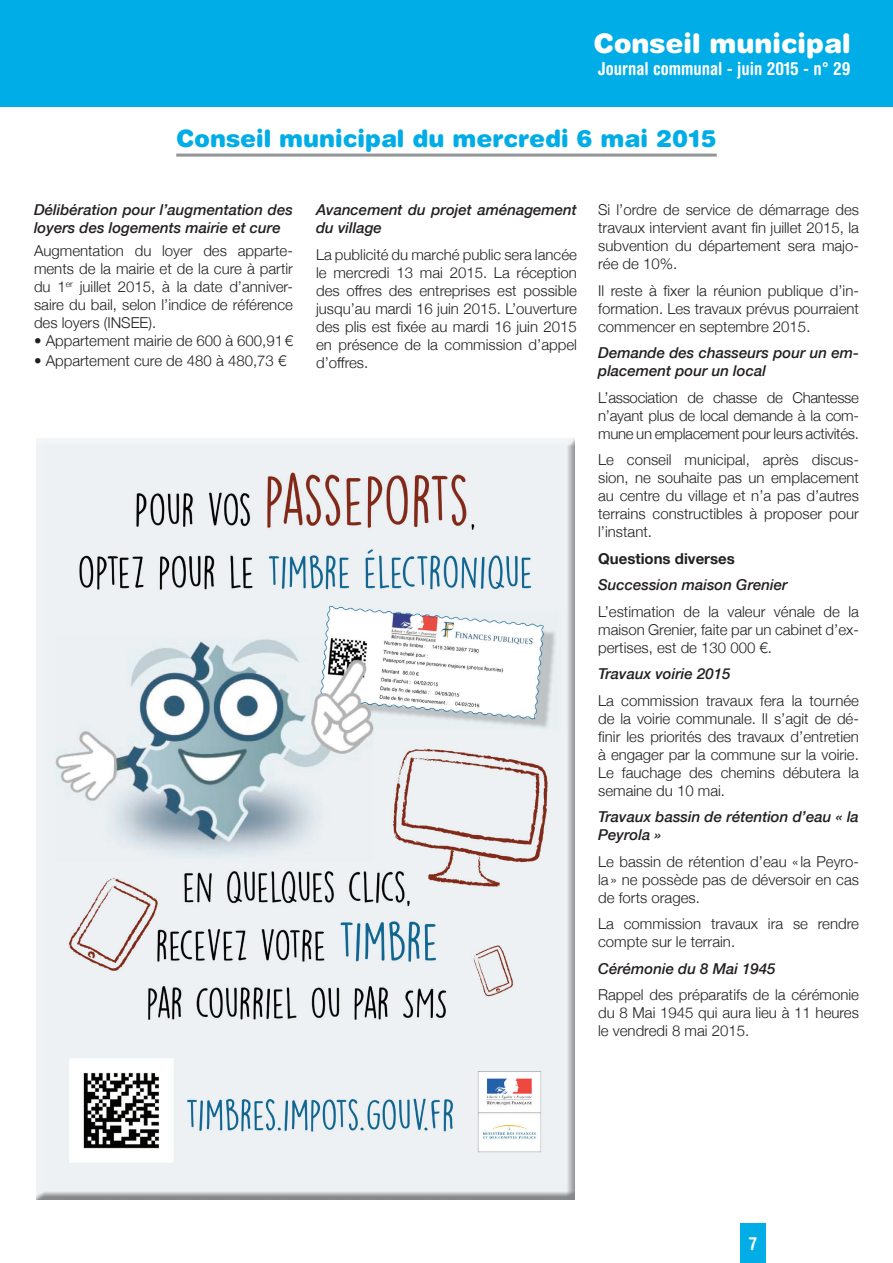
<style>
.page{position:relative;width:893px;height:1263px;background:#fff}
.page>*{position:absolute;margin:0;border:0;box-sizing:border-box;transform-origin:0 0}
.t1{font:900 27px "Helvetica Rounded";color:#fff}
.t2{font:900 24px "Helvetica Rounded";color:#00ade6}
.t3{font:700 condensed 18px "Helvetica Rounded";color:#fff}
.t4{font:300 15px/18px "Helvetica Neue";color:#231f20;text-align:justify}
.t5{font:italic 500 15px/18px "Helvetica Neue";color:#231f20}
.t6{font:700 15px "Helvetica Neue";color:#231f20}
</style>
<div class="page">
<div style="left:740px;top:1224px;width:25px;height:39px;background:#00ade6"></div>
<div style="left:0;top:0;width:893px;height:106px;background:#00ade6"></div>
<div style="left:33px;top:437px;width:546px;height:763px;background:#231f20;opacity:.5"></div>
<hr style="left:176px;top:154px;width:541px;height:3px;background:#939598">
<h1 class="t1" style="left:594px;top:26px;width:258px">Conseil municipal</h1>
<p class="t3" style="left:598px;top:58px;width:254px">Journal communal - juin 2015 - n° 29</p>
<h2 class="t2" style="left:176px;top:123px;width:542px">Conseil municipal du mercredi 6 mai 2015</h2>
<p class="t5" style="left:34px;top:200px;width:260px">Délibération pour l’augmentation des loyers des logements mairie et cure</p>
<p class="t4" style="left:34px;top:240px;width:260px">Augmentation du loyer des apparte&shy;ments de la mairie et de la cure à partir du 1<sup>er</sup> juillet 2015, à la date d’anniver&shy;saire du bail, selon l’indice de référence des loyers (INSEE).</p>
<p class="t4" style="left:34px;top:330px;width:261px">• Appartement mairie de 600 à 600,91€</p>
<p class="t4" style="left:34px;top:350px;width:254px">• Appartement cure de 480 à 480,73 €</p>
<p class="t5" style="left:316px;top:200px;width:262px">Avancement du projet aménagement du village</p>
<p class="t4" style="left:316px;top:244px;width:262px">La publicité du marché public sera lancée le mercredi 13 mai 2015. La réception des offres des entreprises est possible jusqu’au mardi 16 juin 2015. L’ouverture des plis est fixée au mardi 16 juin 2015 en présence de la commission d’appel d’offres.</p>
<p class="t4" style="left:598px;top:200px;width:262px">Si l’ordre de service de démarrage des travaux intervient avant fin juillet 2015, la subvention du département sera majo&shy;rée de 10%.</p>
<p class="t4" style="left:598px;top:280px;width:262px">Il reste à fixer la réunion publique d’in&shy;formation. Les travaux prévus pourraient commencer en septembre 2015.</p>
<p class="t5" style="left:598px;top:343px;width:262px">Demande des chasseurs pour un em&shy;placement pour un local</p>
<p class="t4" style="left:598px;top:387px;width:262px">L’association de chasse de Chantesse n’ayant plus de local demande à la com&shy;mune un emplacement pour leurs activités.</p>
<p class="t4" style="left:598px;top:450px;width:262px">Le conseil municipal, après discus&shy;sion, ne souhaite pas un emplacement au centre du village et n’a pas d’autres terrains constructibles à proposer pour l’instant.</p>
<p class="t6" style="left:598px;top:547px;width:138px">Questions diverses</p>
<p class="t5" style="left:598px;top:575px;width:191px">Succession maison Grenier</p>
<p class="t4" style="left:598px;top:601px;width:262px">L’estimation de la valeur vénale de la maison Grenier, faite par un cabinet d’ex&shy;pertises, est de 130 000 €.</p>
<p class="t5" style="left:598px;top:664px;width:134px">Travaux voirie 2015</p>
<p class="t4" style="left:598px;top:690px;width:262px">La commission travaux fera la tournée de la voirie communale. Il s’agit de dé&shy;finir les priorités des travaux d’entretien à engager par la commune sur la voirie.<br>Le fauchage des chemins débutera la semaine du 10 mai.</p>
<p class="t5" style="left:598px;top:807px;width:262px">Travaux bassin de rétention d’eau « la<br>Peyrola »</p>
<p class="t4" style="left:598px;top:851px;width:262px">Le bassin de rétention d’eau « la Peyro&shy;la» ne possède pas de déversoir en cas de forts orages.</p>
<p class="t4" style="left:598px;top:914px;width:262px">La commission travaux ira se rendre compte sur le terrain.</p>
<p class="t5" style="left:598px;top:958px;width:179px">Cérémonie du 8 Mai 1945</p>
<p class="t4" style="left:598px;top:985px;width:262px">Rappel des préparatifs de la cérémonie du 8 Mai 1945 qui aura lieu à 11 heures le vendredi 8 mai 2015.</p>
<p class="t3" style="left:749px;top:1233px;width:9px">7</p>
</div>
